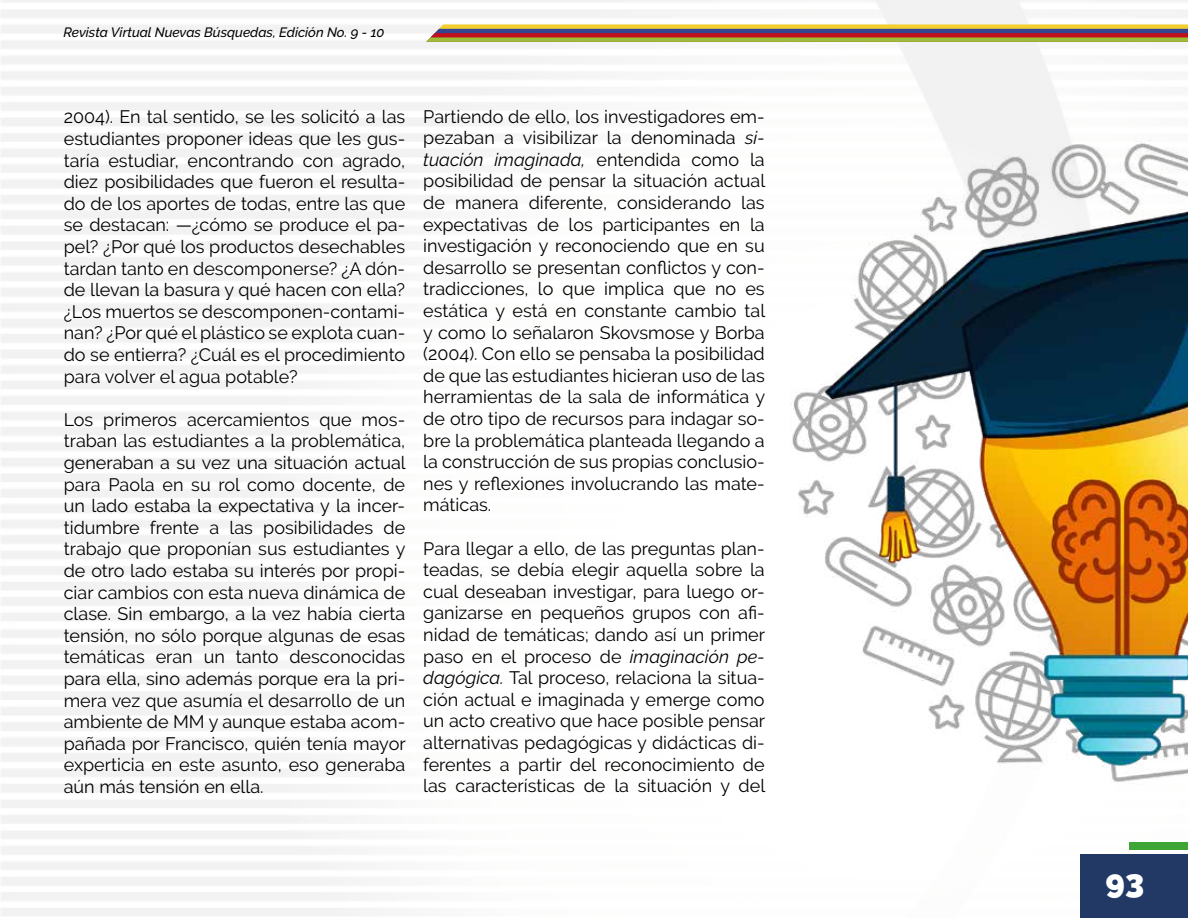
<style>
.page{position:relative;width:1188px;height:918px;background:#fff}
.page>*{position:absolute;margin:0;border:0;box-sizing:border-box;transform-origin:0 0}
.t1{font:900 33px "Raleway";color:#fff}
.t2{font:18px/21.6px "Raleway";color:#000;text-align:justify}
.t3{font:italic 500 13.5px "Raleway";color:#000}
.s1{font-style:italic}
</style>
<div class="page">
<img style="left:1px;top:0;width:1187px;height:916px">
<div style="left:1080px;top:854px;width:108px;height:64px;background:#213964"></div>
<svg style="left:426px;top:24px;width:762px;height:18px"></svg>
<div style="left:1129px;top:843px;width:59px;height:7px;background:#3fa535"></div>
<img style="left:783px;top:106px;width:405px;height:706px">
<p class="t3" style="left:64px;top:24px;width:323px">Revista Virtual Nuevas Búsquedas, Edición No. 9 - 10</p>
<p class="t2" style="left:64px;top:106px;width:343px">2004). En tal sentido, se les solicitó a las estudiantes proponer ideas que les gus&shy;taría estudiar, encontrando con agrado, diez posibilidades que fueron el resulta&shy;do de los aportes de todas, entre las que se destacan: —¿cómo se produce el pa&shy;pel? ¿Por qué los productos desechables tardan tanto en descomponerse? ¿A dón&shy;de llevan la basura y qué hacen con ella? ¿Los muertos se descomponen-contami&shy;nan? ¿Por qué el plástico se explota cuan&shy;do se entierra? ¿Cuál es el procedimiento para volver el agua potable?</p>
<p class="t2" style="left:64px;top:409px;width:344px">Los primeros acercamientos que mos&shy;traban las estudiantes a la problemática, generaban a su vez una situación actual para Paola en su rol como docente, de un lado estaba la expectativa y la incer&shy;tidumbre frente a las posibilidades de trabajo que proponían sus estudiantes y de otro lado estaba su interés por propi&shy;ciar cambios con esta nueva dinámica de clase. Sin embargo, a la vez había cierta tensión, no sólo porque algunas de esas temáticas eran un tanto desconocidas para ella, sino además porque era la pri&shy;mera vez que asumía el desarrollo de un ambiente de MM y aunque estaba acom&shy;pañada por Francisco, quién tenía mayor experticia en este asunto, eso generaba aún más tensión en ella.</p>
<p class="t2" style="left:423px;top:106px;width:344px">Partiendo de ello, los investigadores em&shy;pezaban a visibilizar la denominada <span class="s1">si&shy;tuación imaginada,</span> entendida como la posibilidad de pensar la situación actual de manera diferente, considerando las expectativas de los participantes en la investigación y reconociendo que en su desarrollo se presentan conflictos y con&shy;tradicciones, lo que implica que no es estática y está en constante cambio tal y como lo señalaron Skovsmose y Borba (2004). Con ello se pensaba la posibilidad de que las estudiantes hicieran uso de las herramientas de la sala de informática y de otro tipo de recursos para indagar so&shy;bre la problemática planteada llegando a la construcción de sus propias conclusio&shy;nes y reflexiones involucrando las mate&shy;máticas.</p>
<p class="t2" style="left:423px;top:538px;width:344px">Para llegar a ello, de las preguntas plan&shy;teadas, se debía elegir aquella sobre la cual deseaban investigar, para luego or&shy;ganizarse en pequeños grupos con afi&shy;nidad de temáticas; dando así un primer paso en el proceso de <span class="s1">imaginación pe&shy;dagógica.</span> Tal proceso, relaciona la situa&shy;ción actual e imaginada y emerge como un acto creativo que hace posible pensar alternativas pedagógicas y didácticas di&shy;ferentes a partir del reconocimiento de las características de la situación y del</p>
<h1 class="t1" style="left:1106px;top:862px;width:40px">93</h1>
</div>
